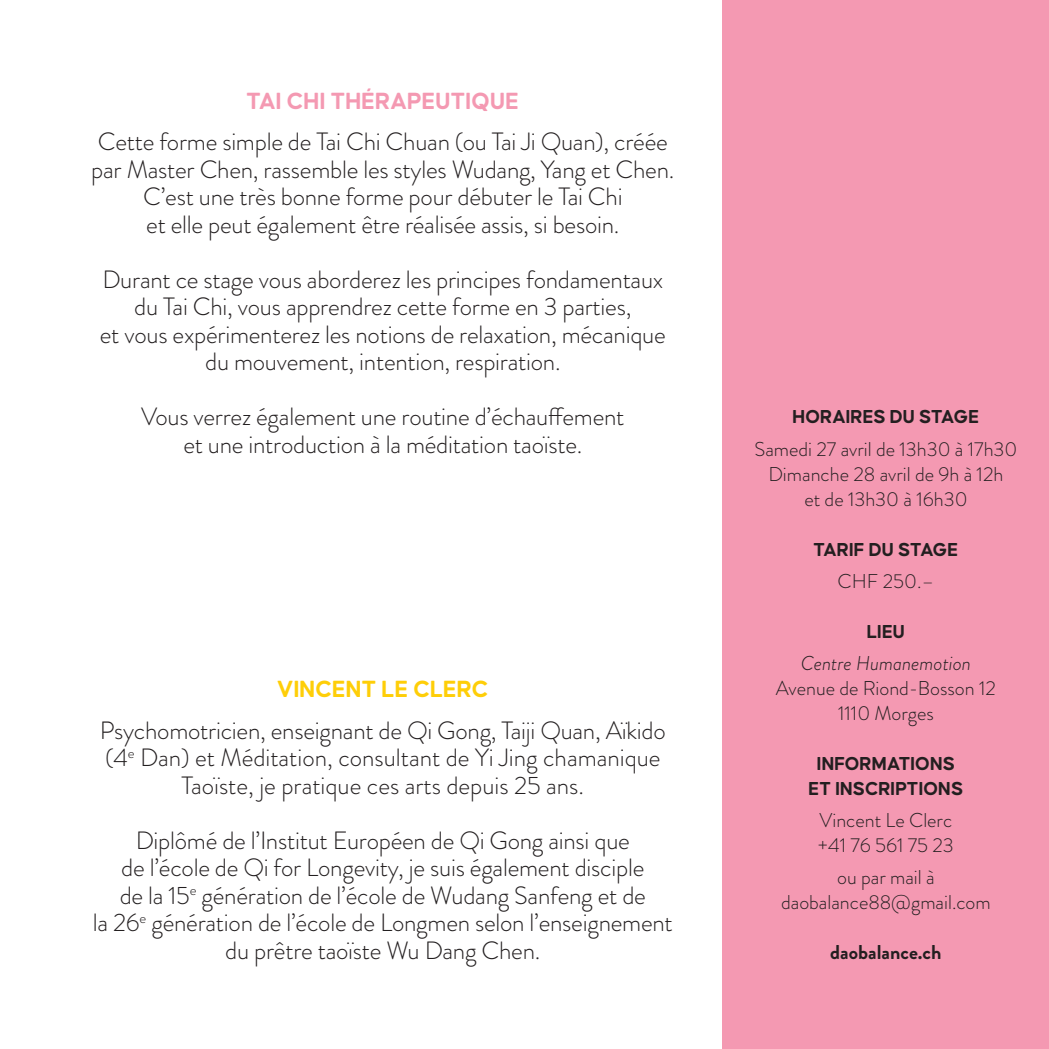
<style>
.page{position:relative;width:1049px;height:1049px;background:#fff}
.page>*{position:absolute;margin:0;border:0;box-sizing:border-box;transform-origin:0 0}
.t1{font:300 25px/27.5px "Brandon Grotesque";letter-spacing:-.01em;color:#231f20;text-align:center}
.t2{font:700 25px "Causten Round";color:#f499b2}
.t3{font:700 25px "Causten Round";color:#fece08}
.t4{font:300 20px/25px "Brandon Grotesque";color:#231f20;text-align:center}
.t5{font:700 20px/25px "Causten Round";color:#231f20;text-align:center}
.t6{font:italic 300 20px "Brandon Grotesque";color:#231f20}
.t7{font:700 20px "Brandon Grotesque";color:#231f20}
</style>
<div class="page">
<div style="left:723px;top:0;width:326px;height:1049px;background:#f499b2"></div>
<p class="t2" style="left:247px;top:87px;width:274px">TAI CHI THÉRAPEUTIQUE</p>
<p class="t1" style="left:91px;top:128px;width:584px">Cette forme simple de Tai Chi Chuan (ou Tai Ji Quan), créée par Master Chen, rassemble les styles Wudang, Yang et Chen.<br>C’est une très bonne forme pour débuter le Tai Chi<br>et elle peut également être réalisée assis, si besoin.</p>
<p class="t1" style="left:100px;top:266px;width:567px">Durant ce stage vous aborderez les principes fondamentaux du Tai Chi, vous apprendrez cette forme en 3 parties,<br>et vous expérimenterez les notions de relaxation, mécanique du mouvement, intention, respiration.</p>
<p class="t1" style="left:141px;top:403px;width:485px">Vous verrez également une routine d’échauffement et une introduction à la méditation taoïste.</p>
<p class="t3" style="left:277px;top:675px;width:213px">VINCENT LE CLERC</p>
<p class="t1" style="left:100px;top:716px;width:567px">Psychomotricien, enseignant de Qi Gong, Taiji Quan, Aïkido (4<sup>e</sup> Dan) et Méditation, consultant de Yi Jing chamanique<br>Taoïste, je pratique ces arts depuis 25 ans.</p>
<p class="t1" style="left:93px;top:826px;width:581px">Diplômé de l’Institut Européen de Qi Gong ainsi que<br>de l’école de Qi for Longevity, je suis également disciple<br>de la 15<sup>e</sup> génération de l’école de Wudang Sanfeng et de<br>la 26<sup>e</sup> génération de l’école de Longmen selon l’enseignement du prêtre taoïste Wu Dang Chen.</p>
<p class="t5" style="left:792px;top:404px;width:188px">HORAIRES DU STAGE</p>
<p class="t4" style="left:754px;top:436px;width:264px">Samedi 27 avril de 13h30 à 17h30<br>Dimanche 28 avril de 9h à 12h<br>et de 13h30 à 16h30</p>
<p class="t5" style="left:813px;top:536px;width:147px">TARIF DU STAGE</p>
<p class="t4" style="left:837px;top:568px;width:98px">CHF 250.–</p>
<p class="t5" style="left:867px;top:618px;width:40px">LIEU</p>
<p class="t6" style="left:801px;top:649px;width:172px">Centre Humanemotion</p>
<p class="t4" style="left:776px;top:675px;width:222px">Avenue de Riond-Bosson 12<br>1110 Morges</p>
<p class="t5" style="left:809px;top:750px;width:156px">INFORMATIONS<br>ET INSCRIPTIONS</p>
<p class="t4" style="left:818px;top:807px;width:137px;text-align:left">Vincent Le Clerc +41 76 561 75 23</p>
<p class="t4" style="left:781px;top:864px;width:211px">ou par mail à daobalance88@gmail.com</p>
<p class="t7" style="left:830px;top:938px;width:113px">daobalance.ch</p>
</div>
